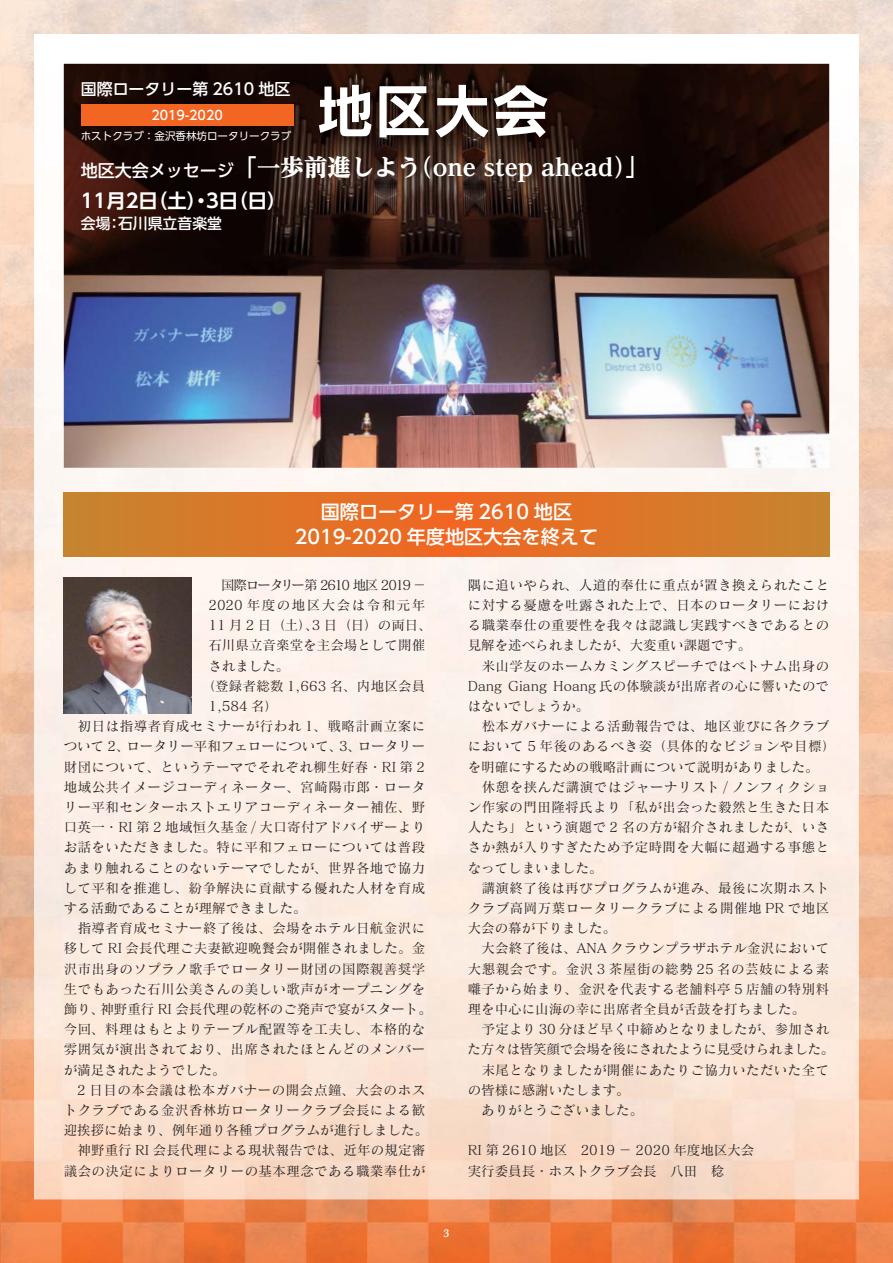
<style>
.page{position:relative;width:893px;height:1263px;background:#fff}
.page>*{position:absolute;margin:0;border:0;box-sizing:border-box;transform-origin:0 0}
.t1{font:58.5px "Rodin Pro B 90 pv RKSJ H";color:#fff}
.t2{font:23.4px "UD Reimin Pro Heavy 90 pv RKSJ H";color:#fff}
.t3{font:19.35px "UD Shin Go Pro De Bold 90 pv RKSJ H";color:#fff}
.t4{font:19.2px/24.5px "UD Shin Go Pro Medium 90 pv RKSJ H";color:#fff;text-align:center}
.t5{font:15.9px "UD Shin Go Pro Medium 90 pv RKSJ H";color:#fff}
.t6{font:14.85px "UD Shin Go Pro Medium 90 pv RKSJ H";color:#fff}
.t7{font:13.5px/20.2px "Matisse Pro N M 90 pv RKSJ H";letter-spacing:.03em;color:#231f20}
.t8{font:13.5px/20.2px "Matisse Pro N M 90 pv RKSJ H";color:#231f20}
.t9{font:13.5px "Matisse Pro N M 90 pv RKSJ H";letter-spacing:.01em;color:#231f20}
.t10{font:13.5px "Matisse Pro N M 90 pv RKSJ H";letter-spacing:-.105em;color:#231f20}
.t11{font:13.5px "Matisse Pro N M 90 pv RKSJ H";letter-spacing:.11em;color:#231f20}
.t12{font:13.5px "Matisse Pro N M 90 pv RKSJ H";letter-spacing:.005em;color:#231f20}
.t13{font:12.75px "UD Shin Go Pro Medium 90 pv RKSJ H";color:#fff}
.t14{font:600 11.7px "Baskerville";color:#fff}
.t15{font:10.65px "UD Shin Go Pro Regular 90 pv RKSJ H";color:#fff}
.s1{font-family:"UD Shin Go Pro Medium 90 pv RKSJ H";font-size:16.95px}
</style>
<div class="page">
<img style="left:0;top:0;width:893px;height:1263px">
<img style="left:34px;top:34px;width:825px;height:53px">
<img style="left:34px;top:87px;width:51px;height:1112px">
<img style="left:808px;top:87px;width:51px;height:1112px">
<img style="left:85px;top:468px;width:723px;height:731px">
<img style="left:64px;top:64px;width:765px;height:404px">
<img style="left:64px;top:578px;width:127px;height:136px">
<img style="left:314px;top:80px;width:246px;height:71px">
<svg style="left:64px;top:493px;width:765px;height:64px;background:#db7528"></svg>
<div style="left:81px;top:105px;width:212px;height:21px;background:#f26522"></div>
<p class="t5" style="left:81px;top:83px;width:211px">国際ロータリー第 2610 地区</p>
<p class="t15" style="left:81px;top:132px;width:212px">ホストクラブ：金沢香林坊ロータリークラブ</p>
<h1 class="t1" style="left:316px;top:89px;width:235px">地区大会</h1>
<h2 class="t2" style="left:81px;top:159px;width:569px"><span class="s1">地区大会メッセージ</span>「一歩前進しよう（one step ahead）」</h2>
<h3 class="t3" style="left:81px;top:194px;width:207px">11月2日（土）・3日（日）</h3>
<p class="t6" style="left:81px;top:218px;width:143px">会場：石川県立音楽堂</p>
<p class="t13" style="left:151px;top:110px;width:73px">2019-2020</p>
<h3 class="t4" style="left:295px;top:502px;width:305px">国際ロータリー第 2610 地区<br>2019-2020 年度地区大会を終えて</h3>
<p class="t10" style="left:208px;top:580px;width:219px">　国際ロータリー第 2610 地区 2019 －</p>
<p class="t11" style="left:208px;top:600px;width:218px">2020 年度の地区大会は令和元年</p>
<p class="t7" style="left:208px;top:617px;width:225px">11 月 2 日（土）、3 日（日）の両日、</p>
<p class="t12" style="left:208px;top:640px;width:218px">石川県立音楽堂を主会場として開催</p>
<p class="t7" style="left:208px;top:657px;width:82px">されました。</p>
<p class="t7" style="left:202px;top:677px;width:225px">（登録者総数 1,663 名、内地区会員</p>
<p class="t7" style="left:208px;top:697px;width:71px">1,584 名）</p>
<p class="t7" style="left:64px;top:718px;width:363px">　初日は指導者育成セミナーが行われ 1、戦略計画立案に</p>
<p class="t8" style="left:64px;top:738px;width:363px">ついて 2、ロータリー平和フェローについて、3、ロータリー</p>
<p class="t7" style="left:64px;top:758px;width:363px">財団について、というテーマでそれぞれ柳生好春・RI 第 2</p>
<p class="t7" style="left:64px;top:778px;width:363px">地域公共イメージコーディネーター、宮崎陽市郎・ロータ</p>
<p class="t7" style="left:64px;top:798px;width:363px">リー平和センターホストエリアコーディネーター補佐、野</p>
<p class="t7" style="left:64px;top:819px;width:363px">口英一・RI 第 2 地域恒久基金 / 大口寄付アドバイザーより</p>
<p class="t7" style="left:64px;top:839px;width:363px">お話をいただきました。特に平和フェローについては普段</p>
<p class="t7" style="left:64px;top:859px;width:363px">あまり触れることのないテーマでしたが、世界各地で協力</p>
<p class="t7" style="left:64px;top:879px;width:363px">して平和を推進し、紛争解決に貢献する優れた人材を育成</p>
<p class="t8" style="left:64px;top:899px;width:244px">する活動であることが理解できました。</p>
<p class="t7" style="left:64px;top:920px;width:363px">　指導者育成セミナー終了後は、会場をホテル日航金沢に</p>
<p class="t9" style="left:64px;top:943px;width:363px">移して RI 会長代理ご夫妻歓迎晩餐会が開催されました。金</p>
<p class="t7" style="left:64px;top:960px;width:363px">沢市出身のソプラノ歌手でロータリー財団の国際親善奨学</p>
<p class="t7" style="left:64px;top:980px;width:363px">生でもあった石川公美さんの美しい歌声がオープニングを</p>
<p class="t8" style="left:64px;top:1000px;width:370px">飾り、神野重行 RI 会長代理の乾杯のご発声で宴がスタート。</p>
<p class="t7" style="left:64px;top:1021px;width:363px">今回、料理はもとよりテーブル配置等を工夫し、本格的な</p>
<p class="t7" style="left:64px;top:1041px;width:363px">雰囲気が演出されており、出席されたほとんどのメンバー</p>
<p class="t8" style="left:64px;top:1061px;width:163px">が満足されたようでした。</p>
<p class="t7" style="left:64px;top:1081px;width:363px">　2 日目の本会議は松本ガバナーの開会点鐘、大会のホス</p>
<p class="t7" style="left:64px;top:1101px;width:363px">トクラブである金沢香林坊ロータリークラブ会長による歓</p>
<p class="t8" style="left:64px;top:1122px;width:366px">迎挨拶に始まり、例年通り各種プログラムが進行しました。</p>
<p class="t9" style="left:64px;top:1145px;width:363px">　神野重行 RI 会長代理による現状報告では、近年の規定審</p>
<p class="t7" style="left:64px;top:1162px;width:363px">議会の決定によりロータリーの基本理念である職業奉仕が</p>
<p class="t7" style="left:468px;top:576px;width:370px">隅に追いやられ、人道的奉仕に重点が置き換えられたことに対する憂慮を吐露された上で、日本のロータリーにおける職業奉仕の重要性を我々は認識し実践すべきであるとの見解を述べられましたが、大変重い課題です。<br>　米山学友のホームカミングスピーチではベトナム出身の<br>Dang Giang Hoang 氏の体験談が出席者の心に響いたのではないでしょうか。<br>　松本ガバナーによる活動報告では、地区並びに各クラブにおいて 5 年後のあるべき姿（具体的なビジョンや目標）を明確にするための戦略計画について説明がありました。<br>　休憩を挟んだ講演ではジャーナリスト / ノンフィクション作家の門田隆将氏より「私が出会った毅然と生きた日本人たち」という演題で 2 名の方が紹介されましたが、いささか熱が入りすぎたため予定時間を大幅に超過する事態となってしまいました。<br>　講演終了後は再びプログラムが進み、最後に次期ホストクラブ高岡万葉ロータリークラブによる開催地 PR で地区大会の幕が下りました。<br>　大会終了後は、ANA クラウンプラザホテル金沢において大懇親会です。金沢 3 茶屋街の総勢 25 名の芸妓による素囃子から始まり、金沢を代表する老舗料亭 5 店舗の特別料理を中心に山海の幸に出席者全員が舌鼓を打ちました。<br>　予定より 30 分ほど早く中締めとなりましたが、参加された方々は皆笑顔で会場を後にされたように見受けられました。　末尾となりましたが開催にあたりご協力いただいた全ての皆様に感謝いたします。<br>　ありがとうございました。</p>
<p class="t8" style="left:468px;top:1142px;width:288px">RI 第 2610 地区　2019 － 2020 年度地区大会実行委員長・ホストクラブ会長　八田　稔</p>
<p class="t14" style="left:444px;top:1226px;width:7px">3</p>
</div>
